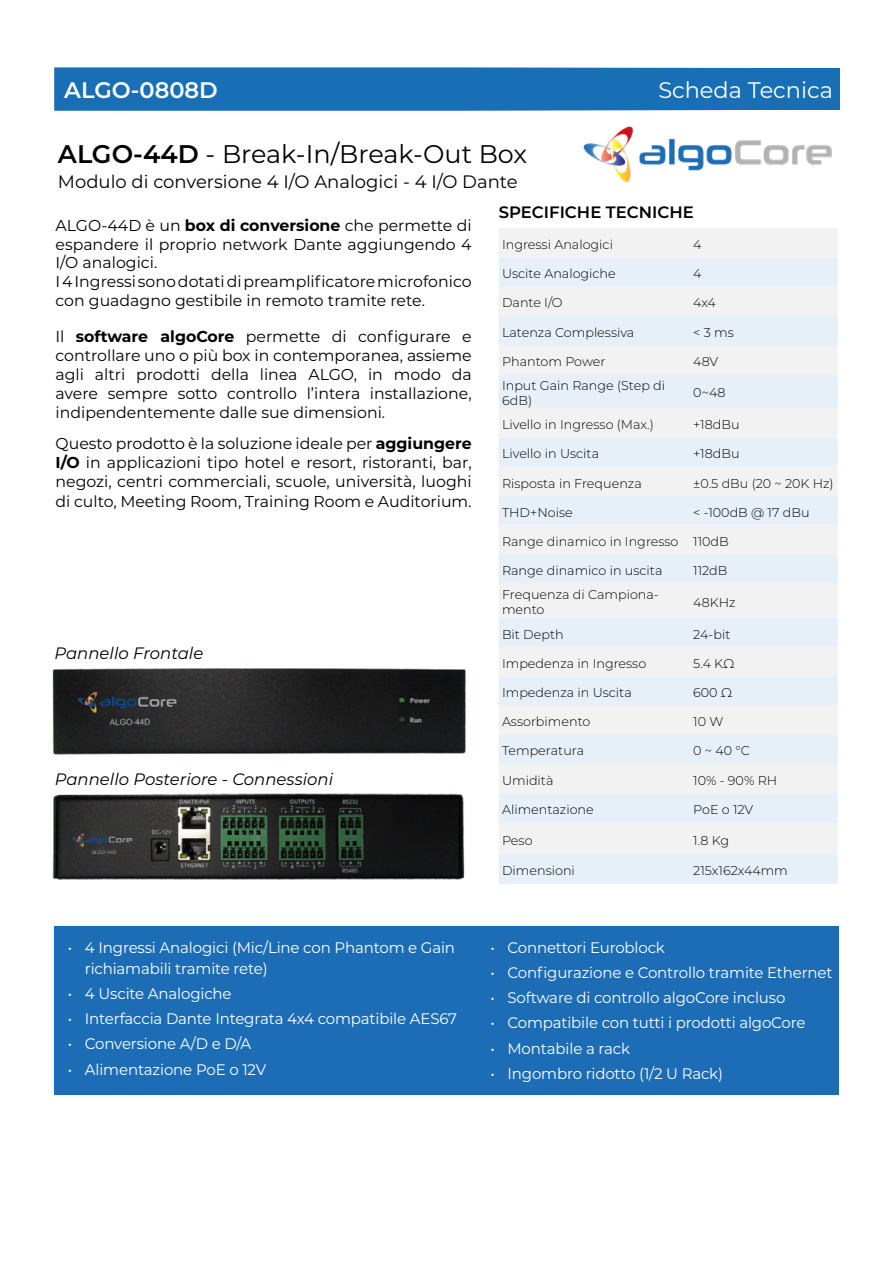
<style>
.page{position:relative;width:893px;height:1263px;background:#fff}
.page>*{position:absolute;margin:0;border:0;box-sizing:border-box;transform-origin:0 0}
.t1{font:25.5px "Montserrat";color:#000}
.t2{font:22.5px "Montserrat";color:#fff}
.t3{font:600 22.5px "Montserrat";color:#fff}
.t4{font:18px "Montserrat";color:#000}
.t5{font:italic 16.5px "Montserrat";color:#000}
.t6{font:600 16.5px "Montserrat";color:#000}
.t7{font:15.75px/18.9px "Montserrat";color:#000;text-align:justify}
.t8{font:15.3px/21px "Montserrat";letter-spacing:-.01em;color:#fff}
.t9{font:300 12.75px/15px "Montserrat";color:#000}
.s1{font-weight:600}
.s2{font-weight:700}
</style>
<div class="page">
<div style="left:54px;top:926px;width:784px;height:169px;background:#1c6db5"></div>
<div style="left:54px;top:67px;width:786px;height:44px;background:#196fb6"></div>
<img style="left:583px;top:126px;width:249px;height:56px">
<div style="left:499px;top:228px;width:338px;height:29px;background:#f2f2f2"></div>
<svg style="left:499px;top:257px;width:339px;height:627px;fill:#e7f0f8"></svg>
<img style="left:53px;top:668px;width:413px;height:87px">
<img style="left:52px;top:793px;width:413px;height:87px">
<h2 class="t3" style="left:64px;top:75px;width:155px">ALGO-0808D</h2>
<h2 class="t2" style="left:658px;top:75px;width:176px">Scheda Tecnica</h2>
<h1 class="t1" style="left:58px;top:136px;width:471px"><span class="s1">ALGO-44D</span> - Break-In/Break-Out Box</h1>
<p class="t4" style="left:58px;top:169px;width:461px">Modulo di conversione 4 I/O Analogici - 4 I/O Dante</p>
<p class="t7" style="left:56px;top:215px;width:418px;text-align:left">ALGO-44D è un <span class="s2">box di conversione</span> che permette di espandere il proprio network Dante aggiungendo 4<br>I/O analogici.<br>I 4 Ingressi sono dotati di preamplificatore microfonico con guadagno gestibile in remoto tramite rete.</p>
<p class="t7" style="left:56px;top:327px;width:418px">Il <span class="s2">software algoCore</span> permette di configurare e controllare uno o più box in contemporanea, assieme agli altri prodotti della linea ALGO, in modo da avere sempre sotto controllo l’intera installazione, indipendentemente dalle sue dimensioni.</p>
<p class="t7" style="left:56px;top:434px;width:418px">Questo prodotto è la soluzione ideale per <span class="s2">aggiungere I/O</span> in applicazioni tipo hotel e resort, ristoranti, bar, negozi, centri commerciali, scuole, università, luoghi di culto, Meeting Room, Training Room e Auditorium.</p>
<p class="t5" style="left:54px;top:642px;width:150px">Pannello Frontale</p>
<p class="t5" style="left:55px;top:768px;width:280px">Pannello Posteriore - Connessioni</p>
<p class="t6" style="left:499px;top:201px;width:197px">SPECIFICHE TECNICHE</p>
<p class="t9" style="left:502px;top:236px;width:112px">Ingressi Analogici</p>
<p class="t9" style="left:693px;top:236px;width:10px">4</p>
<p class="t9" style="left:502px;top:266px;width:115px">Uscite Analogiche</p>
<p class="t9" style="left:693px;top:266px;width:10px">4</p>
<p class="t9" style="left:502px;top:295px;width:62px">Dante I/O</p>
<p class="t9" style="left:693px;top:295px;width:24px">4x4</p>
<p class="t9" style="left:502px;top:324px;width:134px">Latenza Complessiva</p>
<p class="t9" style="left:693px;top:324px;width:42px">&lt; 3 ms</p>
<p class="t9" style="left:502px;top:353px;width:105px">Phantom Power</p>
<p class="t9" style="left:693px;top:353px;width:27px">48V</p>
<p class="t9" style="left:502px;top:378px;width:165px">Input Gain Range (Step di<br>6dB)</p>
<p class="t9" style="left:693px;top:385px;width:34px">0~48</p>
<p class="t9" style="left:502px;top:417px;width:153px">Livello in Ingresso (Max.)</p>
<p class="t9" style="left:693px;top:417px;width:48px">+18dBu</p>
<p class="t9" style="left:502px;top:446px;width:99px">Livello in Uscita</p>
<p class="t9" style="left:693px;top:446px;width:48px">+18dBu</p>
<p class="t9" style="left:502px;top:475px;width:141px">Risposta in Frequenza</p>
<p class="t9" style="left:693px;top:475px;width:142px">±0.5 dBu (20 ~ 20K Hz)</p>
<p class="t9" style="left:502px;top:504px;width:72px">THD+Noise</p>
<p class="t9" style="left:693px;top:504px;width:118px">&lt; -100dB @ 17 dBu</p>
<p class="t9" style="left:502px;top:534px;width:228px">Range dinamico in Ingresso 110dB</p>
<p class="t9" style="left:502px;top:563px;width:162px">Range dinamico in uscita</p>
<p class="t9" style="left:693px;top:563px;width:36px">112dB</p>
<p class="t9" style="left:502px;top:587px;width:158px">Frequenza di Campiona&shy;mento</p>
<p class="t9" style="left:693px;top:594px;width:44px">48KHz</p>
<p class="t9" style="left:502px;top:626px;width:63px">Bit Depth</p>
<p class="t9" style="left:693px;top:626px;width:39px">24-bit</p>
<p class="t9" style="left:502px;top:655px;width:146px">Impedenza in Ingresso</p>
<p class="t9" style="left:693px;top:655px;width:43px">5.4 KΩ</p>
<p class="t9" style="left:502px;top:684px;width:131px">Impedenza in Uscita</p>
<p class="t9" style="left:693px;top:684px;width:41px">600 Ω</p>
<p class="t9" style="left:502px;top:714px;width:90px">Assorbimento</p>
<p class="t9" style="left:693px;top:714px;width:32px">10 W</p>
<p class="t9" style="left:502px;top:743px;width:84px">Temperatura</p>
<p class="t9" style="left:693px;top:743px;width:58px">0 ~ 40 °C</p>
<p class="t9" style="left:502px;top:772px;width:53px">Umidità</p>
<p class="t9" style="left:693px;top:772px;width:86px">10% - 90% RH</p>
<p class="t9" style="left:502px;top:802px;width:93px">Alimentazione</p>
<p class="t9" style="left:693px;top:802px;width:62px">PoE o 12V</p>
<p class="t9" style="left:502px;top:832px;width:32px">Peso</p>
<p class="t9" style="left:693px;top:832px;width:37px">1.8 Kg</p>
<p class="t9" style="left:502px;top:863px;width:74px">Dimensioni</p>
<p class="t9" style="left:693px;top:863px;width:96px">215x162x44mm</p>
<p class="t8" style="left:85px;top:936px;width:372px;text-indent:-17px">• 4 Ingressi Analogici (Mic/Line con Phantom e Gain richiamabili tramite rete)</p>
<p class="t8" style="left:68px;top:982px;width:165px">• 4 Uscite Analogiche</p>
<p class="t8" style="left:68px;top:1008px;width:391px">• Interfaccia Dante Integrata 4x4 compatibile AES67</p>
<p class="t8" style="left:68px;top:1033px;width:185px">• Conversione A/D e D/A</p>
<p class="t8" style="left:68px;top:1058px;width:200px">• Alimentazione PoE o 12V</p>
<p class="t8" style="left:490px;top:936px;width:176px">• Connettori Euroblock</p>
<p class="t8" style="left:490px;top:961px;width:344px">• Configurazione e Controllo tramite Ethernet</p>
<p class="t8" style="left:490px;top:987px;width:296px">• Software di controllo algoCore incluso</p>
<p class="t8" style="left:490px;top:1012px;width:317px">• Compatibile con tutti i prodotti algoCore</p>
<p class="t8" style="left:490px;top:1037px;width:141px">• Montabile a rack</p>
<p class="t8" style="left:490px;top:1062px;width:234px">• Ingombro ridotto (1/2 U Rack)</p>
</div>
